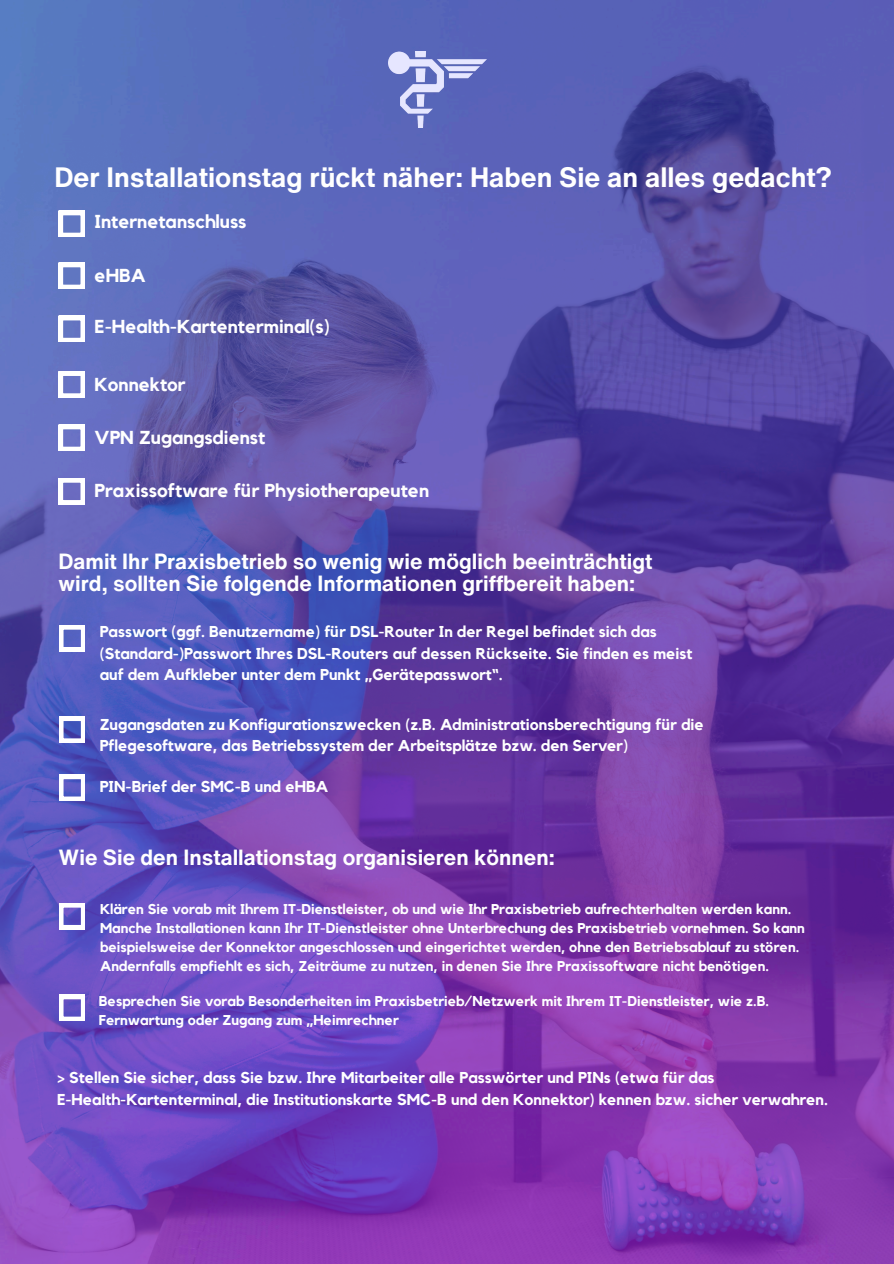
<style>
.page{position:relative;width:894px;height:1264px;background:#fff}
.page>*{position:absolute;margin:0;border:0;box-sizing:border-box;transform-origin:0 0}
.t1{font:700 27.3px "Helvetica Now Text";color:#fff}
.t2{font:700 21.45px/22.5px "Helvetica Now Text";color:#fff}
.t3{font:700 18.75px "Kollektif";color:#fff}
.t4{font:700 15.6px/21.3px "Kollektif";color:#fff}
.t5{font:700 14.25px/19.2px "Kollektif";color:#fff}
</style>
<div class="page">
<img style="left:0;top:0;width:893px;height:1263px">
<img style="left:389px;top:52px;width:97px;height:75px">
<svg style="left:59px;top:211px;width:25px;height:26px"></svg>
<svg style="left:59px;top:371px;width:25px;height:26px"></svg>
<svg style="left:59px;top:263px;width:25px;height:26px"></svg>
<svg style="left:59px;top:478px;width:25px;height:26px"></svg>
<svg style="left:59px;top:316px;width:25px;height:26px"></svg>
<svg style="left:59px;top:425px;width:25px;height:26px"></svg>
<svg style="left:59px;top:625px;width:26px;height:26px"></svg>
<svg style="left:59px;top:716px;width:26px;height:26px"></svg>
<svg style="left:59px;top:774px;width:26px;height:26px"></svg>
<svg style="left:59px;top:903px;width:26px;height:26px"></svg>
<svg style="left:59px;top:994px;width:26px;height:26px"></svg>
<h1 class="t1" style="left:54px;top:157px;width:778px">Der Installationstag rückt näher: Haben Sie an alles gedacht?</h1>
<p class="t3" style="left:95px;top:213px;width:153px">Internetanschluss</p>
<h3 class="t3" style="left:95px;top:267px;width:53px">eHBA</h3>
<p class="t3" style="left:95px;top:318px;width:237px">E-Health-Kartenterminal(s)</p>
<h3 class="t3" style="left:95px;top:375px;width:92px">Konnektor</h3>
<p class="t3" style="left:95px;top:429px;width:172px">VPN Zugangsdienst</p>
<p class="t3" style="left:95px;top:482px;width:336px">Praxissoftware für Physiotherapeuten</p>
<h3 class="t2" style="left:59px;top:549px;width:595px">Damit Ihr Praxisbetrieb so wenig wie möglich beeinträchtigt wird, sollten Sie folgende Informationen griffbereit haben:</h3>
<p class="t4" style="left:100px;top:622px;width:594px">Passwort (ggf. Benutzername) für DSL-Router In der Regel befindet sich das (Standard-)Passwort Ihres DSL-Routers auf dessen Rückseite. Sie finden es meist auf dem Aufkleber unter dem Punkt „Gerätepasswort“.</p>
<h3 class="t4" style="left:100px;top:714px;width:605px">Zugangsdaten zu Konfigurationszwecken (z.B. Administrationsberechtigung für die<br>Pflegesoftware, das Betriebssystem der Arbeitsplätze bzw. den Server)</h3>
<p class="t4" style="left:100px;top:776px;width:230px">PIN-Brief der SMC-B und eHBA</p>
<h3 class="t2" style="left:59px;top:846px;width:497px">Wie Sie den Installationstag organisieren können:</h3>
<p class="t5" style="left:100px;top:900px;width:706px">Klären Sie vorab mit Ihrem IT-Dienstleister, ob und wie Ihr Praxisbetrieb aufrechterhalten werden kann.<br>Manche Installationen kann Ihr IT-Dienstleister ohne Unterbrechung des Praxisbetrieb vornehmen. So kann beispielsweise der Konnektor angeschlossen und eingerichtet werden, ohne den Betriebsablauf zu stören.<br>Andernfalls empfiehlt es sich, Zeiträume zu nutzen, in denen Sie Ihre Praxissoftware nicht benötigen.</p>
<h3 class="t5" style="left:99px;top:991px;width:671px">Besprechen Sie vorab Besonderheiten im Praxisbetrieb/Netzwerk mit Ihrem IT-Dienstleister, wie z.B.<br>Fernwartung oder Zugang zum „Heimrechner</h3>
<h2 class="t4" style="left:57px;top:1067px;width:658px">&gt; Stellen Sie sicher, dass Sie bzw. Ihre Mitarbeiter alle Passwörter und PINs (etwa für das</h2>
<p class="t4" style="left:57px;top:1089px;width:772px">E-Health-Kartenterminal, die Institutionskarte SMC-B und den Konnektor) kennen bzw. sicher verwahren.</p>
</div>
